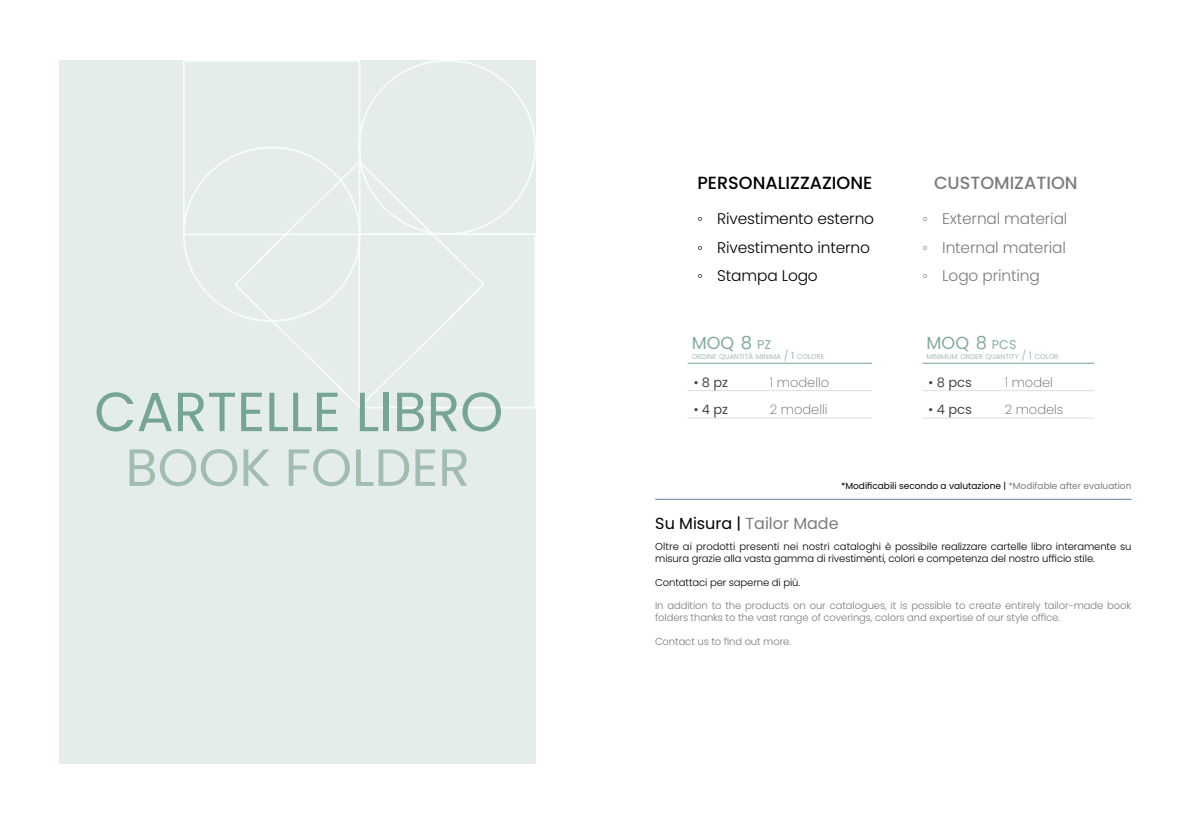
<style>
.page{position:relative;width:1191px;height:823px;background:#fff}
.page>*{position:absolute;margin:0;border:0;box-sizing:border-box;transform-origin:0 0}
.t1{font:55px "Poppins";color:#77a594}
.t2{font:52.2px "Poppins";color:#a1bdb0}
.t3{font:500 17.6px "Poppins";color:#000}
.t4{font:500 17.6px "Poppins";color:#7c7c7c}
.t5{font:17.5px "Poppins";color:#85ac9d}
.t6{font:16px "Poppins";color:#7c7c7c}
.t7{font:300 15.4px "Poppins";letter-spacing:-.01em;color:#000}
.t8{font:300 15.4px "Poppins";letter-spacing:-.01em;color:#7c7c7c}
.tab_descrizioni{font:200 13px "Poppins";color:#636363}
.t9{font:13px "Poppins";color:#484848}
.t10{font:300 10px/12px "Poppins";letter-spacing:-.01em;color:#000}
.t11{font:300 10px/12px "Poppins";letter-spacing:-.01em;color:#7c7c7c}
.t12{font:9px "Poppins";color:#000}
.t13{font:7px "Poppins";color:#a1bdb0}
.s1{font-family:"Arial Narrow";font-weight:400}
.s2{font-size:18px}
.s3{font-size:12.6px}
.s4{font-size:10px}
.s5{color:#7c7c7c}
.s6{color:#000}
</style>
<div class="page">
<div style="left:60px;top:60px;width:476px;height:703px;background:#e4edea"></div>
<svg style="left:183px;top:60px;width:353px;height:349px"></svg>
<hr style="left:687px;top:363px;width:83px;height:1px;background:#77a594">
<hr style="left:770px;top:363px;width:102px;height:1px;background:#77a594">
<hr style="left:687px;top:390px;width:83px;height:1px;background:#d7e1db">
<hr style="left:770px;top:390px;width:102px;height:1px;background:#d7e1db">
<hr style="left:687px;top:417px;width:83px;height:1px;background:#d7e1db">
<hr style="left:770px;top:417px;width:102px;height:1px;background:#d7e1db">
<hr style="left:922px;top:363px;width:82px;height:1px;background:#77a594">
<hr style="left:1004px;top:363px;width:90px;height:1px;background:#77a594">
<hr style="left:922px;top:390px;width:82px;height:1px;background:#d7e1db">
<hr style="left:1004px;top:390px;width:90px;height:1px;background:#d7e1db">
<hr style="left:922px;top:417px;width:82px;height:1px;background:#d7e1db">
<hr style="left:1004px;top:417px;width:90px;height:1px;background:#d7e1db">
<hr style="left:655px;top:498px;width:476px;height:1px;background:#5881a0">
<p class="t1" style="left:94px;top:380px;width:411px">CARTELLE LIBRO</p>
<p class="t2" style="left:126px;top:437px;width:346px">BOOK FOLDER</p>
<p class="t3" style="left:697px;top:172px;width:176px">PERSONALIZZAZIONE</p>
<p class="t7" style="left:697px;top:209px;width:178px"><span class="s1">◦</span> Rivestimento esterno</p>
<p class="t7" style="left:697px;top:238px;width:174px"><span class="s1">◦</span> Rivestimento interno</p>
<p class="t7" style="left:697px;top:267px;width:122px"><span class="s1">◦</span> Stampa Logo</p>
<p class="t5" style="left:691px;top:333px;width:81px">MOQ <span class="s2">8</span> <span class="s3">PZ</span></p>
<p class="t13" style="left:691px;top:352px;width:117px">ORDINE QUANTITÀ MINIMA <span class="s4">/ 1</span> COLOR</p>
<p class="t13" style="left:820px;top:352px;width:5px">E</p>
<p class="t9" style="left:693px;top:374px;width:36px">• 8 pz</p>
<p class="tab_descrizioni" style="left:770px;top:374px;width:61px">1 modello</p>
<p class="t9" style="left:693px;top:401px;width:36px">• 4 pz</p>
<p class="tab_descrizioni" style="left:770px;top:401px;width:59px">2 modelli</p>
<p class="t4" style="left:934px;top:172px;width:145px">CUSTOMIZATION</p>
<p class="t8" style="left:922px;top:209px;width:146px"><span class="s1">◦</span> External material</p>
<p class="t8" style="left:922px;top:238px;width:145px"><span class="s1">◦</span> Internal material</p>
<p class="t8" style="left:922px;top:267px;width:119px"><span class="s1">◦</span> Logo printing</p>
<p class="t5" style="left:926px;top:333px;width:90px">MOQ <span class="s2">8</span> <span class="s3">PCS</span></p>
<p class="t13" style="left:926px;top:352px;width:120px">MINIMUM ORDER QUANTITY <span class="s4">/ 1</span> COLOR</p>
<p class="t9" style="left:928px;top:374px;width:45px">• 8 pcs</p>
<p class="tab_descrizioni" style="left:1004px;top:374px;width:50px">1 model</p>
<p class="t9" style="left:928px;top:401px;width:45px">• 4 pcs</p>
<p class="tab_descrizioni" style="left:1004px;top:401px;width:60px">2 models</p>
<p class="t12" style="left:841px;top:480px;width:292px">*Modificabili secondo a valutazione | <span class="s5">*Modifable after evaluation</span></p>
<p class="t6" style="left:655px;top:513px;width:185px"><span class="s6">Su Misura |</span> Tailor Made</p>
<p class="t10" style="left:655px;top:540px;width:477px">Oltre ai prodotti presenti nei nostri cataloghi è possibile realizzare cartelle libro interamente su misura grazie alla vasta gamma di rivestimenti, colori e competenza del nostro ufficio stile.</p>
<p class="t10" style="left:655px;top:576px;width:146px">Contattaci per saperne di più.</p>
<p class="t11" style="left:655px;top:599px;width:478px">In addition to the products on our catalogues, it is possible to create entirely tailor-made book folders thanks to the vast range of coverings, colors and expertise of our style office.</p>
<p class="t11" style="left:655px;top:635px;width:138px">Contact us to find out more.</p>
</div>
